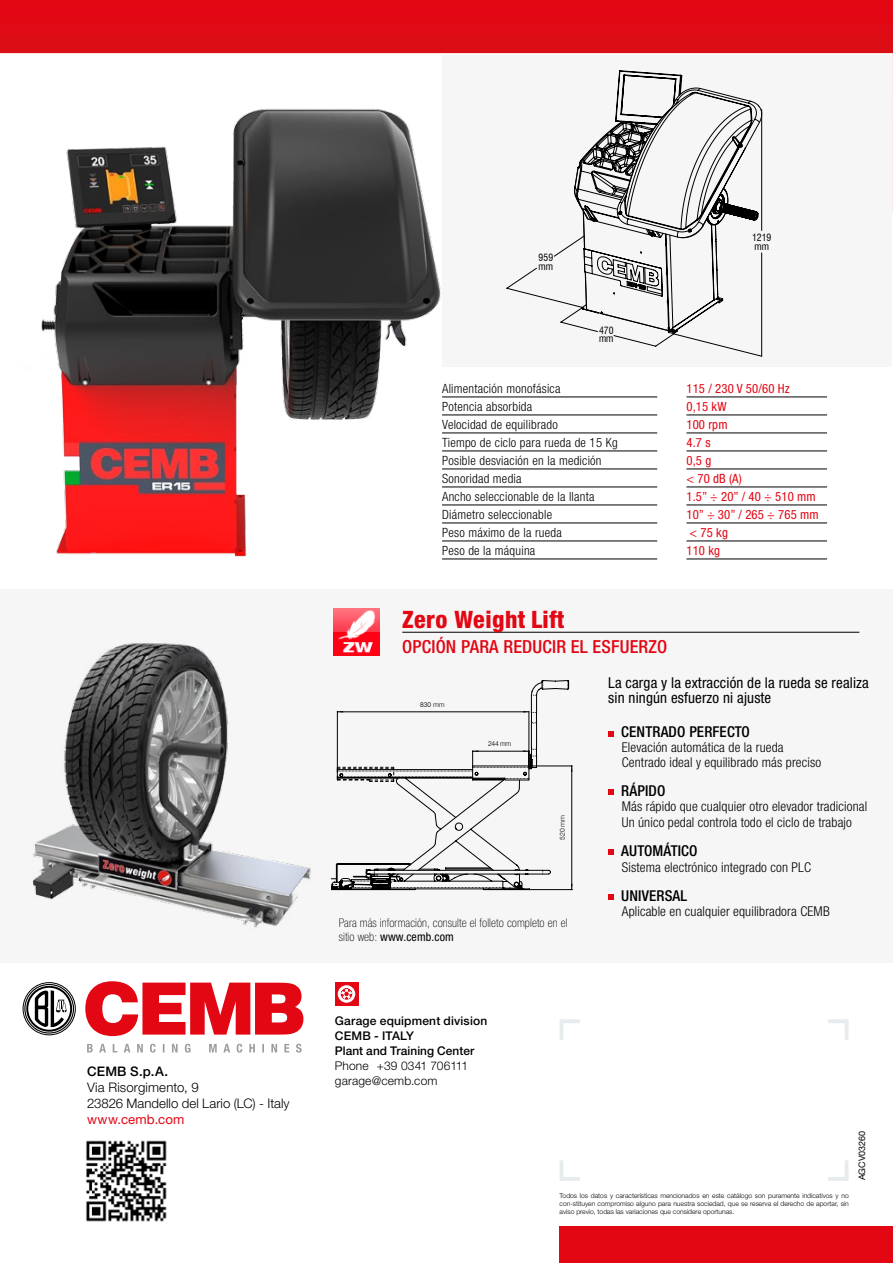
<style>
.page{position:relative;width:893px;height:1263px;background:#fff}
.page>*{position:absolute;margin:0;border:0;box-sizing:border-box;transform-origin:0 0}
.t1{font:800 condensed 24px "Helvetica Neue LT Std";letter-spacing:.02em;color:#e30613}
.t2{font:500 condensed 18px "Helvetica Neue LT Std";letter-spacing:.01em;color:#e30613}
.t3{font:condensed 15px/15px "Helvetica Neue LT Std";letter-spacing:.01em;color:#000}
.t4{font:500 condensed 15px "Helvetica Neue LT Std";letter-spacing:.01em;color:#000}
.t5{font:300 condensed 13.5px/15px "Helvetica Neue LT Std";letter-spacing:.01em;color:#000}
.t6{font:300 13.2px/15.9px "Helvetica Neue LT Std";letter-spacing:.005em;color:#000}
.t7{font:13.2px "Helvetica Neue LT Std";letter-spacing:.015em;color:#e30613}
.t8{font:500 13.2px "Helvetica Neue LT Std";color:#000}
.t9{font:300 condensed 12.75px/18px "Helvetica Neue LT Std";letter-spacing:.02em;color:#000}
.t10{font:condensed 12.75px/18px "Helvetica Neue LT Std";letter-spacing:.01em;color:#e30613}
.t11{font:100 condensed 12px/13.5px "Helvetica Neue LT Std";letter-spacing:.01em;color:#000}
.t12{font:500 12px/15px "Helvetica Neue LT Std";letter-spacing:.015em;color:#000}
.t13{font:300 12px/15px "Helvetica Neue LT Std";letter-spacing:.015em;color:#000}
.t14{font:condensed 9.75px/8.6px "Swiss 721 BT";color:#000}
.t15{font:9px "Helvetica Neue LT Std";color:#000}
.t16{font:300 7.05px "Swiss 721 BT";color:#000}
.t17{font:300 6.75px/8.1px "Helvetica Neue LT Std";color:#000;text-align:justify}
.s1{font-weight:400}
</style>
<div class="page">
<div style="left:442px;top:55px;width:450px;height:311px;background:#f6f6f6"></div>
<svg style="left:0;top:0;width:893px;height:212px"></svg>
<div style="left:560px;top:1227px;width:333px;height:36px;background:#e30613"></div>
<svg style="left:560px;top:1019px;width:20px;height:21px"></svg>
<svg style="left:560px;top:1160px;width:20px;height:21px"></svg>
<svg style="left:828px;top:1019px;width:20px;height:21px"></svg>
<svg style="left:828px;top:1160px;width:20px;height:21px"></svg>
<hr style="left:686px;top:397px;width:141px;height:1px;background:#000">
<hr style="left:686px;top:415px;width:141px;height:1px;background:#000">
<hr style="left:686px;top:433px;width:141px;height:1px;background:#000">
<hr style="left:686px;top:451px;width:141px;height:1px;background:#000">
<hr style="left:686px;top:469px;width:141px;height:1px;background:#000">
<hr style="left:686px;top:487px;width:141px;height:1px;background:#000">
<hr style="left:686px;top:505px;width:141px;height:1px;background:#000">
<hr style="left:686px;top:523px;width:141px;height:1px;background:#000">
<hr style="left:686px;top:541px;width:141px;height:1px;background:#000">
<hr style="left:686px;top:559px;width:141px;height:1px;background:#000">
<img style="left:0;top:105px;width:460px;height:452px">
<svg style="left:35px;top:990px;width:32px;height:37px"></svg>
<div style="left:26px;top:986px;width:46px;height:46px;border:2px solid #000;border-radius:50%"></div>
<div style="left:24px;top:984px;width:50px;height:49px;border:1px solid #000;border-radius:50%"></div>
<div style="left:23px;top:982px;width:53px;height:53px;border:1px solid #000;border-radius:50%"></div>
<svg style="left:85px;top:981px;width:218px;height:55px"></svg>
<svg style="left:87px;top:1044px;width:215px;height:9px"></svg>
<div style="left:335px;top:982px;width:23px;height:24px;background:#e30613"></div>
<svg style="left:338px;top:985px;width:17px;height:18px"></svg>
<div style="left:0;top:589px;width:893px;height:373px;background:#f6f6f6"></div>
<svg style="left:336px;top:682px;width:233px;height:84px"></svg>
<hr style="left:529px;top:711px;width:1px;height:56px;background:#000">
<hr style="left:571px;top:766px;width:1px;height:123px;background:#000">
<hr style="left:529px;top:889px;width:43px;height:1px;background:#000">
<hr style="left:529px;top:766px;width:43px;height:1px;background:#000">
<hr style="left:337px;top:711px;width:192px;height:1px;background:#000">
<hr style="left:337px;top:711px;width:1px;height:60px;background:#000">
<svg style="left:523px;top:711px;width:14px;height:2px"></svg>
<svg style="left:332px;top:747px;width:219px;height:144px"></svg>
<img style="left:32px;top:643px;width:279px;height:285px">
<img style="left:333px;top:609px;width:47px;height:46px">
<svg style="left:506px;top:70px;width:256px;height:286px"></svg>
<hr style="left:442px;top:397px;width:215px;height:1px;background:#000">
<hr style="left:442px;top:415px;width:215px;height:1px;background:#000">
<hr style="left:442px;top:433px;width:215px;height:1px;background:#000">
<hr style="left:442px;top:451px;width:215px;height:1px;background:#000">
<hr style="left:442px;top:469px;width:215px;height:1px;background:#000">
<hr style="left:442px;top:487px;width:215px;height:1px;background:#000">
<hr style="left:442px;top:505px;width:215px;height:1px;background:#000">
<hr style="left:442px;top:523px;width:215px;height:1px;background:#000">
<hr style="left:442px;top:541px;width:215px;height:1px;background:#000">
<hr style="left:442px;top:559px;width:215px;height:1px;background:#000">
<hr style="left:402px;top:632px;width:457px;height:1px;background:#000">
<svg style="left:608px;top:731px;width:6px;height:5px"></svg>
<svg style="left:608px;top:789px;width:6px;height:6px"></svg>
<svg style="left:608px;top:849px;width:6px;height:6px"></svg>
<svg style="left:608px;top:894px;width:6px;height:6px"></svg>
<img style="left:86px;top:1140px;width:81px;height:82px">
<p class="t8" style="left:87px;top:1063px;width:82px">CEMB S.p.A.</p>
<p class="t6" style="left:87px;top:1079px;width:204px">Via Risorgimento, 9<br>23826 Mandello del Lario (LC) - Italy</p>
<p class="t7" style="left:87px;top:1111px;width:99px">www.cemb.com</p>
<p class="t14" style="left:539px;top:253px;width:16px">959 mm</p>
<p class="t14" style="left:752px;top:233px;width:21px">1219 mm</p>
<p class="t14" style="left:599px;top:326px;width:16px">470 mm</p>
<p class="t9" style="left:442px;top:379px;width:177px">Alimentación monofásica<br>Potencia absorbida<br>Velocidad de equilibrado<br>Tiempo de ciclo para rueda de 15 Kg<br>Posible desviación en la medición<br>Sonoridad media<br>Ancho seleccionable de la llanta<br>Diámetro seleccionable<br>Peso máximo de la rueda<br>Peso de la máquina</p>
<p class="t10" style="left:686px;top:379px;width:134px">115 / 230 V 50/60 Hz<br>0,15 kW<br>100 rpm<br>4.7 s<br>0,5 g<br>&lt; 70 dB (A)<br>1.5” ÷ 20” / 40 ÷ 510 mm<br>10” ÷ 30” / 265 ÷ 765 mm &lt; 75 kg<br>110 kg</p>
<h1 class="t1" style="left:402px;top:604px;width:164px">Zero Weight Lift</h1>
<h2 class="t2" style="left:402px;top:636px;width:266px">OPCIÓN PARA REDUCIR EL ESFUERZO</h2>
<p class="t16" style="left:420px;top:700px;width:26px">830 mm</p>
<p class="t16" style="left:488px;top:739px;width:25px">244 mm</p>
<p class="t16" style="left:558px;top:840px;width:26px;rotate:-90deg">520 mm</p>
<p class="t11" style="left:339px;top:916px;width:230px">Para más información, consulte el folleto completo en el sitio web: <span class="s1">www.cemb.com</span></p>
<p class="t12" style="left:335px;top:1013px;width:154px">Garage equipment division<br>CEMB - ITALY<br>Plant and Training Center</p>
<p class="t13" style="left:335px;top:1058px;width:135px">Phone +39 0341 706111 garage@cemb.com</p>
<p class="t3" style="left:608px;top:675px;width:262px">La carga y la extracción de la rueda se realiza sin ningún esfuerzo ni ajuste</p>
<p class="t4" style="left:621px;top:723px;width:130px">CENTRADO PERFECTO</p>
<p class="t5" style="left:622px;top:740px;width:201px">Elevación automática de la rueda<br>Centrado ideal y equilibrado más preciso</p>
<p class="t4" style="left:621px;top:781px;width:46px">RÁPIDO</p>
<p class="t5" style="left:622px;top:797px;width:247px;line-height:16.5px">Más rápido que cualquier otro elevador tradicional<br>Un único pedal controla todo el ciclo de trabajo</p>
<p class="t4" style="left:621px;top:841px;width:78px">AUTOMÁTICO</p>
<p class="t5" style="left:622px;top:860px;width:191px">Sistema electrónico integrado con PLC</p>
<p class="t4" style="left:621px;top:886px;width:67px">UNIVERSAL</p>
<p class="t5" style="left:622px;top:903px;width:209px">Aplicable en cualquier equilibradora CEMB</p>
<p class="t15" style="left:856px;top:1180px;width:51px;rotate:-90deg">AGCV03260</p>
<p class="t17" style="left:560px;top:1192px;width:291px">Todos los datos y características mencionados en este catálogo son puramente indicativos y no con-stituyen compromiso alguno para nuestra sociedad, que se reserva el derecho de aportar, sin aviso previo, todas las variaciones que considere oportunas.</p>
</div>
